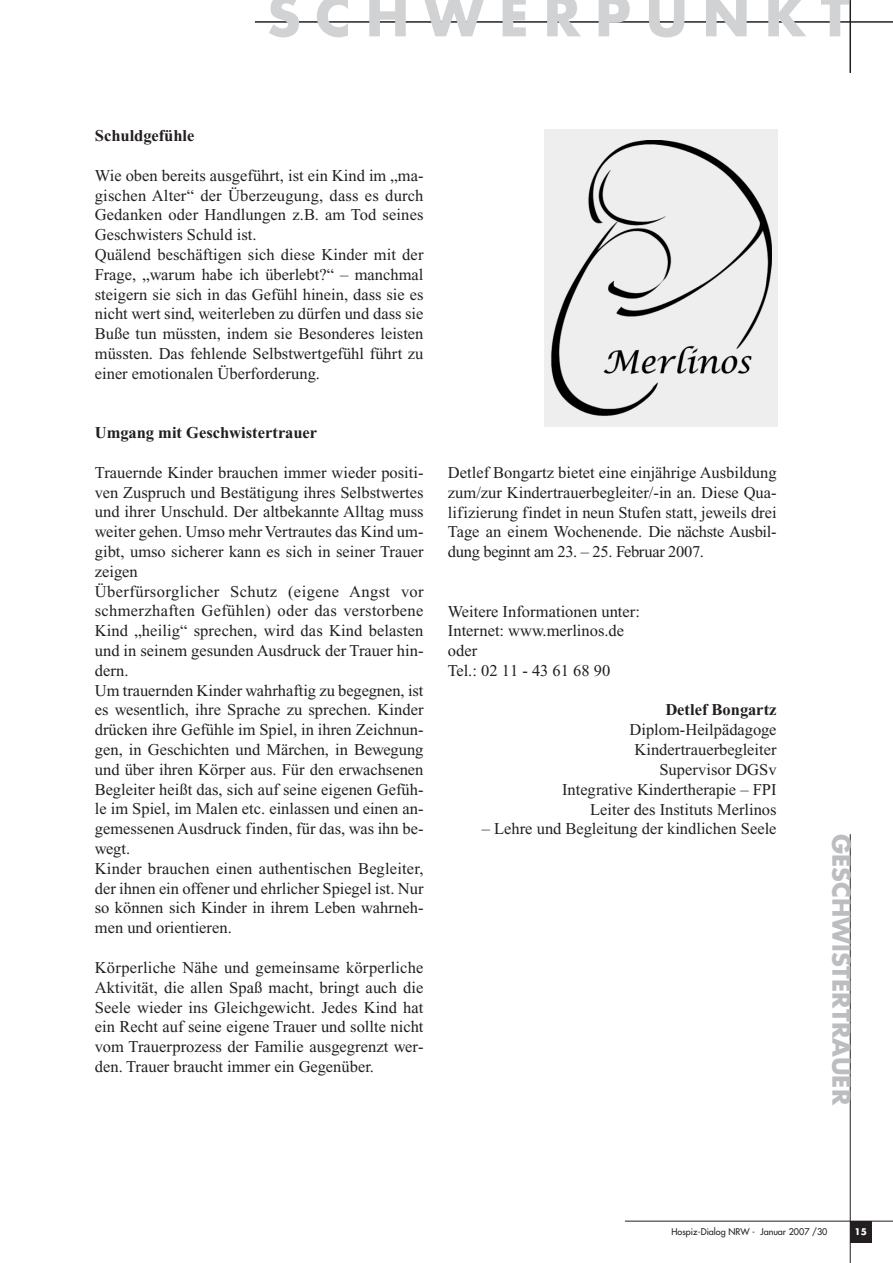
<style>
.page{position:relative;width:893px;height:1263px;background:#fff}
.page>*{position:absolute;margin:0;border:0;box-sizing:border-box;transform-origin:0 0}
.t1{font:700 54px "Futura";letter-spacing:.275em;color:#d1d2d4}
.t2{font:700 24px "Futura";color:#bcbdc0}
.t3{font:16.5px/19.8px "Times New Roman";color:#231f20}
.t4{font:700 16.5px "Times New Roman";color:#231f20}
.t5{font:9px "Futura";color:#231f20}
.t6{font:700 9px "Futura";color:#fff}
</style>
<div class="page">
<hr style="left:850px;top:834px;width:1px;height:429px;background:#231f20">
<hr style="left:625px;top:1221px;width:268px;height:1px;background:#231f20">
<div style="left:850px;top:1221px;width:21px;height:21px;background:#231f20"></div>
<hr style="left:255px;top:21px;width:638px;height:2px;background:#231f20">
<hr style="left:849px;top:1px;width:2px;height:72px;background:#231f20">
<div style="left:544px;top:129px;width:234px;height:298px;background:#eeeeef"></div>
<img style="left:551px;top:140px;width:220px;height:276px">
<h1 class="t1" style="left:267px;top:-8px;width:584px">SCHWERPUNKT</h1>
<p class="t4" style="left:95px;top:130px;width:101px">Schuldgefühle</p>
<p class="t3" style="left:95px;top:167px;width:330px">Wie oben bereits ausgeführt, ist ein Kind im „ma&shy;gischen Alter“ der Überzeugung, dass es durch Gedanken oder Handlungen z.B. am Tod seines Geschwisters Schuld ist.<br>Quälend beschäftigen sich diese Kinder mit der Frage, „warum habe ich überlebt?“ – manchmal steigern sie sich in das Gefühl hinein, dass sie es nicht wert sind, weiterleben zu dürfen und dass sie Buße tun müssten, indem sie Besonderes leisten müssten. Das fehlende Selbstwertgefühl führt zu einer emotionalen Überforderung.</p>
<p class="t4" style="left:95px;top:427px;width:224px">Umgang mit Geschwistertrauer</p>
<p class="t3" style="left:95px;top:464px;width:330px">Trauernde Kinder brauchen immer wieder positi&shy;ven Zuspruch und Bestätigung ihres Selbstwertes und ihrer Unschuld. Der altbekannte Alltag muss weiter gehen. Umso mehr Vertrautes das Kind um&shy;gibt, umso sicherer kann es sich in seiner Trauer zeigen<br>Überfürsorglicher Schutz (eigene Angst vor schmerzhaften Gefühlen) oder das verstorbene Kind „heilig“ sprechen, wird das Kind belasten und in seinem gesunden Ausdruck der Trauer hin&shy;dern.<br>Um trauernden Kinder wahrhaftig zu begegnen, ist es wesentlich, ihre Sprache zu sprechen. Kinder drücken ihre Gefühle im Spiel, in ihren Zeichnun&shy;gen, in Geschichten und Märchen, in Bewegung und über ihren Körper aus. Für den erwachsenen Begleiter heißt das, sich auf seine eigenen Gefüh&shy;le im Spiel, im Malen etc. einlassen und einen an&shy;gemessenen Ausdruck finden, für das, was ihn be&shy;wegt.<br>Kinder brauchen einen authentischen Begleiter, der ihnen ein offener und ehrlicher Spiegel ist. Nur so können sich Kinder in ihrem Leben wahrneh&shy;men und orientieren.</p>
<p class="t3" style="left:95px;top:959px;width:330px;text-align:justify">Körperliche Nähe und gemeinsame körperliche Aktivität, die allen Spaß macht, bringt auch die Seele wieder ins Gleichgewicht. Jedes Kind hat ein Recht auf seine eigene Trauer und sollte nicht vom Trauerprozess der Familie ausgegrenzt wer&shy;den. Trauer braucht immer ein Gegenüber.</p>
<p class="t3" style="left:448px;top:464px;width:330px;text-align:justify">Detlef Bongartz bietet eine einjährige Ausbildung zum/zur Kindertrauerbegleiter/-in an. Diese Qua&shy;lifizierung findet in neun Stufen statt, jeweils drei Tage an einem Wochenende. Die nächste Ausbil&shy;dung beginnt am 23. – 25. Februar 2007.</p>
<p class="t3" style="left:448px;top:603px;width:193px">Weitere Informationen unter:<br>Internet: www.merlinos.de oder<br>Tel.: 02 11 - 43 61 68 90</p>
<p class="t4" style="left:665px;top:704px;width:113px">Detlef Bongartz</p>
<p class="t3" style="left:562px;top:721px;width:216px;text-align:right">Diplom-Heilpädagoge<br>Kindertrauerbegleiter<br>Supervisor DGSv<br>Integrative Kindertherapie – FPI<br>Leiter des Instituts Merlinos</p>
<p class="t3" style="left:482px;top:820px;width:296px">– Lehre und Begleitung der kindlichen Seele</p>
<h2 class="t2" style="left:852px;top:834px;width:273px;rotate:90deg">GESCHWISTERTRAUER</h2>
<p class="t5" style="left:672px;top:1227px;width:157px">Hospiz-Dialog NRW - Januar 2007 /30</p>
<p class="t6" style="left:855px;top:1228px;width:14px">15</p>
</div>
